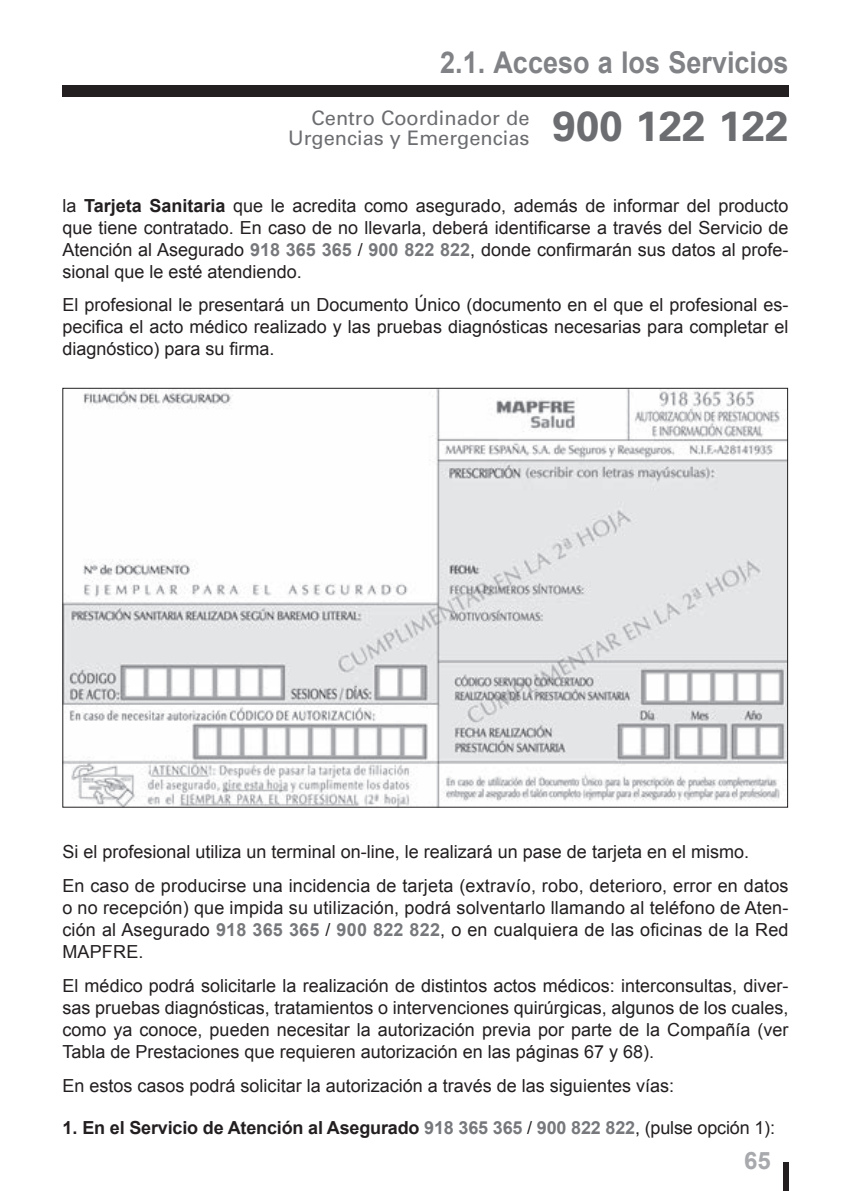
<style>
.page{position:relative;width:851px;height:1191px;background:#fff}
.page>*{position:absolute;margin:0;border:0;box-sizing:border-box;transform-origin:0 0}
.t1{font:700 30px "Arial";color:#808285;scale:.9 1}
.t2{font:700 24px "Arial";color:#a8a9ad}
.t3{font:20px/20px "Univers LT Std";color:#6c6d70}
.t4{font:18px/22px "Arial";color:#231f20;text-align:justify}
.t5{font:700 18px "Arial";letter-spacing:-.01em;color:#231f20}
.s1{font-weight:700}
.s2{font-weight:700;color:#76787b}
.s3{color:#76787b}
.s4{font-weight:400}
</style>
<div class="page">
<div style="left:62px;top:85px;width:726px;height:11px;background:#231f20"></div>
<div style="left:782px;top:1162px;width:6px;height:29px;background:#231f20"></div>
<img style="left:64px;top:390px;width:721px;height:415px">
<h1 class="t1" style="left:440px;top:43px;width:388px">2.1. Acceso a los Servicios</h1>
<p class="t3" style="left:288px;top:109px;width:502px;text-indent:23px">Centro Coordinador de<br>Urgencias y Emergencias <sup>900</sup> <sup>122</sup> <sup>122</sup></p>
<p class="t4" style="left:62px;top:194px;width:727px">la <span class="s1">Tarjeta Sanitaria</span> que le acredita como asegurado, además de informar del producto que tiene contratado. En caso de no llevarla, deberá identificarse a través del Servicio de Atención al Asegurado <span class="s2">918 365 365</span> / <span class="s2">900 822 822</span>, donde confirmarán sus datos al profe&shy;sional que le esté atendiendo.</p>
<p class="t4" style="left:62px;top:294px;width:727px">El profesional le presentará un Documento Único (documento en el que el profesional es&shy;pecifica el acto médico realizado y las pruebas diagnósticas necesarias para completar el diagnóstico) para su firma.</p>
<p class="t4" style="left:62px;top:835px;width:727px;line-height:33.8px">Si el profesional utiliza un terminal on-line, le realizará un pase de tarjeta en el mismo.<br>En caso de producirse una incidencia de tarjeta (extravío, robo, deterioro, error en datos</p>
<p class="t4" style="left:62px;top:897px;width:727px">o no recepción) que impida su utilización, podrá solventarlo llamando al teléfono de Aten&shy;ción al Asegurado <span class="s2">918 365 365</span> / <span class="s2">900 822 822</span>, o en cualquiera de las oficinas de la Red MAPFRE.</p>
<p class="t4" style="left:62px;top:975px;width:727px">El médico podrá solicitarle la realización de distintos actos médicos: interconsultas, diver&shy;sas pruebas diagnósticas, tratamientos o intervenciones quirúrgicas, algunos de los cuales, como ya conoce, pueden necesitar la autorización previa por parte de la Compañía (ver Tabla de Prestaciones que requieren autorización en las páginas 67 y 68).</p>
<p class="t4" style="left:62px;top:1074px;width:613px">En estos casos podrá solicitar la autorización a través de las siguientes vías:</p>
<p class="t5" style="left:62px;top:1116px;width:714px">1. En el Servicio de Atención al Asegurado <span class="s3">918 365 365</span> <span class="s4">/</span> <span class="s3">900 822 822</span><span class="s4">, (pulse opción 1):</span></p>
<h2 class="t2" style="left:744px;top:1144px;width:28px">65</h2>
</div>
